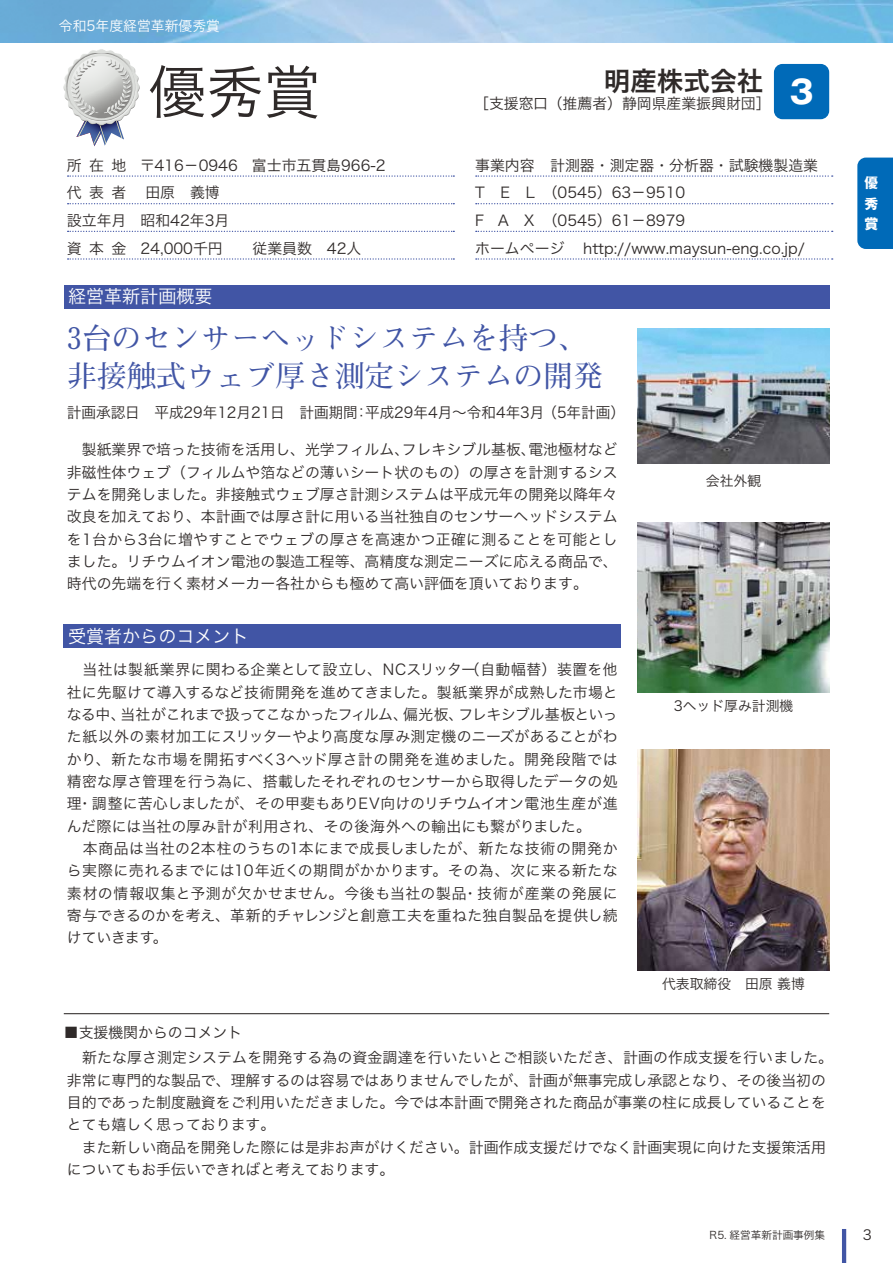
<style>
.page{position:relative;width:893px;height:1263px;background:#fff}
.page>*{position:absolute;margin:0;border:0;box-sizing:border-box;transform-origin:0 0}
.t1{font:57.45px "Hira Kaku Pro W3";color:#2f2a29}
.t2{font:700 31.95px "Gothic MB101 Pro";color:#fff}
.t3{font:700 29.7px/37.2px "Futo Min A101 Pro";color:#4155a5}
.t4{font:26.55px "Hira Kaku Pro W6";color:#2f2a29}
.t5{font:18px "Hira Kaku Pro W3";color:#fff}
.t6{font:14.85px/22.4px "Hira Kaku Pro W3";color:#2f2a29}
.t7{font:13.8px "Hira Kaku Pro W3";color:#2f2a29}
.t8{font:13.8px "Hira Kaku Pro W3";color:#fff}
.t9{font:700 13.8px/20.7px "Gothic MB101 Pro";color:#fff;text-align:justify}
.t10{font:10.65px "Hira Kaku Pro W3";color:#2f2a29}
</style>
<div class="page">
<hr style="left:842px;top:1229px;width:4px;height:34px;background:#4155a5">
<div style="left:857px;top:158px;width:36px;height:91px;background:#006ab8"></div>
<img style="left:0;top:0;width:893px;height:43px">
<svg style="left:63px;top:49px;width:77px;height:97px"></svg>
<div style="left:69px;top:58px;width:63px;height:60px;background:#2f2a29;opacity:.55"></div>
<svg style="left:68px;top:175px;width:386px;height:2px"></svg>
<svg style="left:68px;top:203px;width:386px;height:1px"></svg>
<svg style="left:68px;top:231px;width:386px;height:1px"></svg>
<svg style="left:68px;top:258px;width:386px;height:2px"></svg>
<svg style="left:476px;top:175px;width:357px;height:2px"></svg>
<svg style="left:476px;top:203px;width:357px;height:1px"></svg>
<svg style="left:476px;top:231px;width:357px;height:1px"></svg>
<svg style="left:476px;top:258px;width:357px;height:2px"></svg>
<div style="left:64px;top:285px;width:765px;height:23px;background:#4155a5"></div>
<hr style="left:64px;top:1013px;width:765px;height:1px;background:#2f2a29">
<div style="left:774px;top:64px;width:55px;height:55px;background:#006ab8;border-radius:9px"></div>
<div style="left:64px;top:624px;width:557px;height:23px;background:#4155a5"></div>
<img style="left:638px;top:749px;width:191px;height:222px">
<img style="left:638px;top:523px;width:191px;height:170px">
<img style="left:638px;top:328px;width:191px;height:136px">
<p class="t8" style="left:59px;top:14px;width:163px">令和5年度経営革新優秀賞</p>
<h1 class="t1" style="left:149px;top:41px;width:174px">優秀賞</h1>
<h3 class="t4" style="left:604px;top:57px;width:161px">明産株式会社</h3>
<p class="t6" style="left:474px;top:92px;width:298px">［支援窓口（推薦者）静岡県産業振興財団］</p>
<h2 class="t2" style="left:789px;top:65px;width:26px">3</h2>
<p class="t6" style="left:67px;top:150px;width:320px;line-height:27.6px">所在地 〒416－0946 富士市五貫島966-2代表者</p>
<p class="t6" style="left:67px;top:178px;width:296px;line-height:27.6px;text-indent:78px">田原　義博<br>設立年月 昭和42年3月<br>資本金 24,000千円　　従業員数　42人</p>
<p class="t6" style="left:475px;top:150px;width:344px;line-height:27.6px">事業内容 計測器・測定器・分析器・試験機製造業<br>T E L （0545）63－9510<br>F A X （0545）61－8979<br>ホームページ</p>
<p class="t6" style="left:583px;top:236px;width:223px">http://www.maysun-eng.co.jp/</p>
<p class="t5" style="left:68px;top:281px;width:146px">経営革新計画概要</p>
<h3 class="t3" style="left:67px;top:316px;width:537px">3台のセンサーヘッドシステムを持つ、非接触式ウェブ厚さ測定システムの開発</h3>
<p class="t6" style="left:67px;top:400px;width:559px">計画承認日　平成29年12月21日　計画期間：平成29年4月～令和4年3月（5年計画）</p>
<p class="t6" style="left:67px;top:437px;width:552px;text-align:justify">　製紙業界で培った技術を活用し、光学フィルム､フレキシブル基板､電池極材など非磁性体ウェブ（フィルムや箔などの薄いシート状のもの）の厚さを計測するシステムを開発しました。非接触式ウェブ厚さ計測システムは平成元年の開発以降年々改良を加えており、本計画では厚さ計に用いる当社独自のセンサーヘッドシステムを1台から3台に増やすことでウェブの厚さを高速かつ正確に測ることを可能としました。リチウムイオン電池の製造工程等、高精度な測定ニーズに応える商品で、時代の先端を行く素材メーカー各社からも極めて高い評価を頂いております。</p>
<p class="t5" style="left:68px;top:620px;width:182px">受賞者からのコメント</p>
<p class="t6" style="left:67px;top:657px;width:552px">　当社は製紙業界に関わる企業として設立し、NCスリッター（自動幅替）装置を他社に先駆けて導入するなど技術開発を進めてきました。製紙業界が成熟した市場となる中、当社がこれまで扱ってこなかったフィルム、偏光板、フレキシブル基板といった紙以外の素材加工にスリッターやより高度な厚み測定機のニーズがあることがわかり、新たな市場を開拓すべく3ヘッド厚さ計の開発を進めました。開発段階では精密な厚さ管理を行う為に、搭載したそれぞれのセンサーから取得したデータの処理・調整に苦心しましたが、その甲斐もありEV向けのリチウムイオン電池生産が進んだ際には当社の厚み計が利用され、その後海外への輸出にも繋がりました。<br>　本商品は当社の2本柱のうちの1本にまで成長しましたが、新たな技術の開発から実際に売れるまでには10年近くの期間がかかります。その為、次に来る新たな素材の情報収集と予測が欠かせません。今後も当社の製品・技術が産業の発展に寄与できるのかを考え、革新的チャレンジと創意工夫を重ねた独自製品を提供し続けていきます。</p>
<p class="t6" style="left:64px;top:1020px;width:180px">■支援機関からのコメント</p>
<p class="t7" style="left:706px;top:469px;width:57px">会社外観</p>
<p class="t7" style="left:674px;top:694px;width:121px">3ヘッド厚み計測機</p>
<p class="t7" style="left:662px;top:972px;width:144px">代表取締役　田原義博</p>
<p class="t6" style="left:67px;top:1046px;width:768px">　新たな厚さ測定システムを開発する為の資金調達を行いたいとご相談いただき、計画の作成支援を行いました。非常に専門的な製品で、理解するのは容易ではありませんでしたが、計画が無事完成し承認となり、その後当初の目的であった制度融資をご利用いただきました。今では本計画で開発された商品が事業の柱に成長していることをとても嬉しく思っております。<br>　また新しい商品を開発した際には是非お声がけください。計画作成支援だけでなく計画実現に向けた支援策活用についてもお手伝いできればと考えております。</p>
<p class="t9" style="left:865px;top:170px;width:15px">優秀賞</p>
<p class="t10" style="left:710px;top:1225px;width:117px">R5. 経営革新計画事例集</p>
<p class="t7" style="left:863px;top:1222px;width:11px">3</p>
</div>
